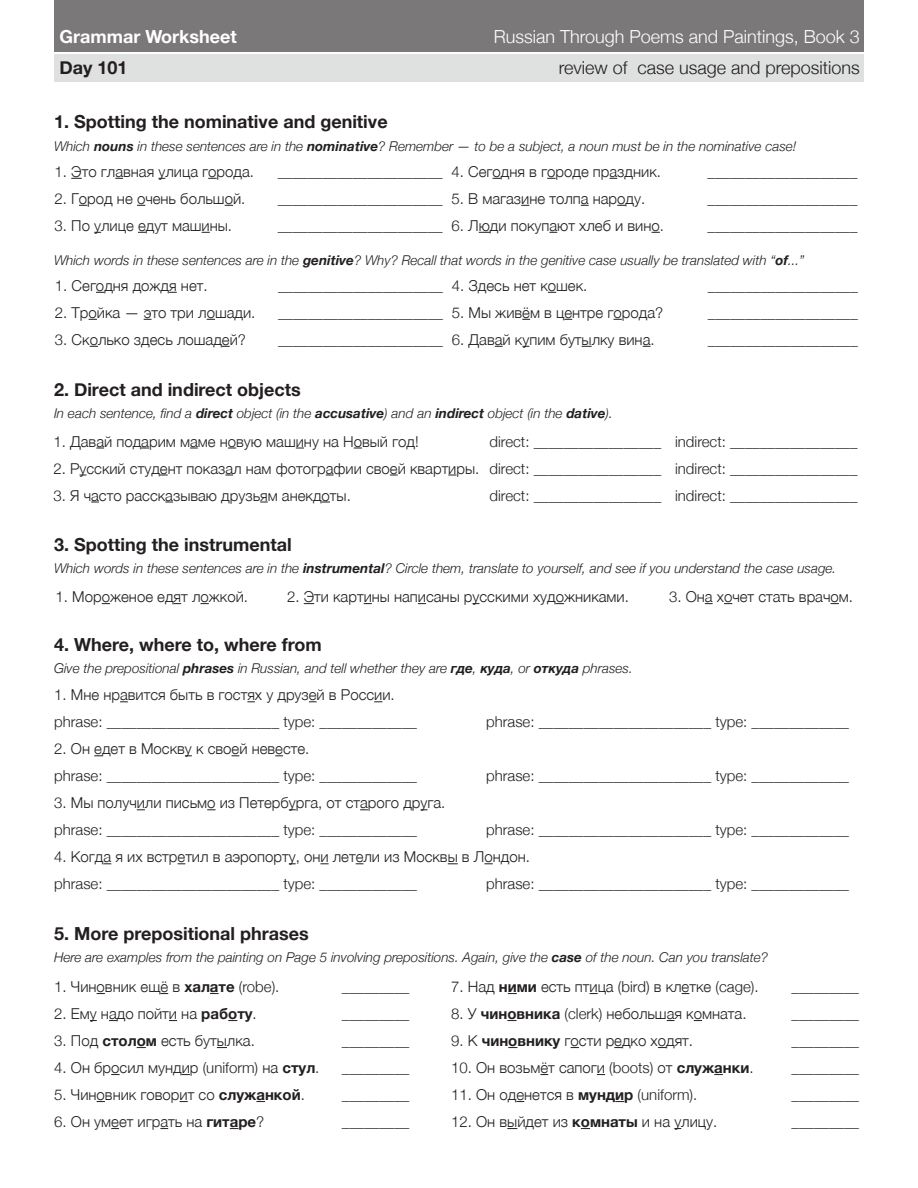
<style>
.page{position:relative;width:918px;height:1188px;background:#fff}
.page>*{position:absolute;margin:0;border:0;box-sizing:border-box;transform-origin:0 0}
.t1{font:700 18px "Helvetica Neue";color:#231f20}
.t2{font:300 18px "Helvetica Neue";color:#fff}
.t3{font:300 18px "Helvetica Neue";color:#231f20}
.t4{font:700 18px "Helvetica Neue";color:#fff}
.t5{font:300 15px "Helvetica Neue";color:#231f20}
.t6{font:italic 300 13.5px "Helvetica Neue";color:#231f20}
.s1{font-weight:700}
</style>
<div class="page">
<div style="left:54px;top:0;width:810px;height:52px;background:#7b7879"></div>
<div style="left:54px;top:54px;width:810px;height:27px;background:#dfe0e0"></div>
<p class="t4" style="left:59px;top:23px;width:179px">Grammar Worksheet</p>
<p class="t2" style="left:494px;top:22px;width:368px">Russian Through Poems and Paintings, Book 3</p>
<p class="t1" style="left:59px;top:54px;width:70px">Day 101</p>
<p class="t3" style="left:559px;top:53px;width:303px">review of case usage and prepositions</p>
<p class="t1" style="left:54px;top:108px;width:335px">1. Spotting the nominative and genitive</p>
<p class="t6" style="left:54px;top:135px;width:744px">Which <span class="s1">nouns</span> in these sentences are in the <span class="s1">nominative</span>? Remember — to be a subject, a noun must be in the nominative case!</p>
<p class="t5" style="left:55px;top:159px;width:201px">1. Это главная улица города.</p>
<p class="t5" style="left:55px;top:186px;width:192px">2. Город не очень большой.</p>
<p class="t5" style="left:55px;top:213px;width:179px">3. По улице едyт машины.</p>
<p class="t5" style="left:278px;top:159px;width:167px">______________________</p>
<p class="t5" style="left:278px;top:186px;width:167px">______________________</p>
<p class="t5" style="left:278px;top:213px;width:167px">______________________</p>
<p class="t5" style="left:452px;top:159px;width:211px">4. Сегодня в городе праздник.</p>
<p class="t5" style="left:452px;top:186px;width:195px">5. В магазине толпа народу.</p>
<p class="t5" style="left:452px;top:213px;width:214px">6. Люди покупают хлеб и вино.</p>
<p class="t5" style="left:708px;top:159px;width:151px">____________________</p>
<p class="t5" style="left:708px;top:186px;width:151px">____________________</p>
<p class="t5" style="left:708px;top:213px;width:151px">____________________</p>
<p class="t6" style="left:54px;top:250px;width:752px">Which words in these sentences are in the <span class="s1">genitive</span>? Why? Recall that words in the genitive case usually be translated with “<span class="s1">of</span>...”</p>
<p class="t5" style="left:55px;top:273px;width:154px">1. Сегодня дождя нет.</p>
<p class="t5" style="left:55px;top:300px;width:202px">2. Тройка — это три лошади.</p>
<p class="t5" style="left:55px;top:327px;width:192px">3. Сколько здесь лошадей?</p>
<p class="t5" style="left:278px;top:273px;width:167px">______________________</p>
<p class="t5" style="left:278px;top:300px;width:167px">______________________</p>
<p class="t5" style="left:278px;top:327px;width:167px">______________________</p>
<p class="t5" style="left:452px;top:273px;width:137px">4. Здесь нет кошек.</p>
<p class="t5" style="left:452px;top:300px;width:213px">5. Мы живём в центре города?</p>
<p class="t5" style="left:452px;top:327px;width:204px">6. Давай купим бутылку вина.</p>
<p class="t5" style="left:708px;top:273px;width:151px">____________________</p>
<p class="t5" style="left:708px;top:300px;width:151px">____________________</p>
<p class="t5" style="left:708px;top:327px;width:151px">____________________</p>
<p class="t1" style="left:54px;top:375px;width:248px">2. Direct and indirect objects</p>
<p class="t6" style="left:54px;top:402px;width:560px">In each sentence, find a <span class="s1">direct</span> object (in the <span class="s1">accusative</span>) and an <span class="s1">indirect</span> object (in the <span class="s1">dative</span>).</p>
<p class="t5" style="left:53px;top:429px;width:367px">1. Давай подарим маме новую машину на Новый год!</p>
<p class="t5" style="left:53px;top:456px;width:427px">2. Русский студент показал нам фотографии своей квартиры.</p>
<p class="t5" style="left:53px;top:483px;width:299px">3. Я часто рассказываю друзьям анекдоты.</p>
<p class="t5" style="left:490px;top:429px;width:173px">direct: _________________</p>
<p class="t5" style="left:490px;top:456px;width:173px">direct: _________________</p>
<p class="t5" style="left:490px;top:483px;width:173px">direct: _________________</p>
<p class="t1" style="left:54px;top:531px;width:239px">3. Spotting the instrumental</p>
<p class="t5" style="left:675px;top:429px;width:184px">indirect: _________________</p>
<p class="t5" style="left:675px;top:456px;width:184px">indirect: _________________</p>
<p class="t5" style="left:675px;top:483px;width:184px">indirect: _________________</p>
<p class="t6" style="left:54px;top:558px;width:784px">Which words in these sentences are in the <span class="s1">instrumental</span>? Circle them, translate to yourself, and see if you understand the case usage.</p>
<p class="t5" style="left:56px;top:585px;width:194px">1. Мороженое едят ложкой.</p>
<p class="t5" style="left:287px;top:585px;width:343px">2. Эти картины написаны русскими художниками.</p>
<p class="t5" style="left:669px;top:585px;width:186px">3. Она хочет стать врачом.</p>
<p class="t1" style="left:54px;top:630px;width:269px">4. Where, where to, where from</p>
<p class="t6" style="left:54px;top:658px;width:580px">Give the prepositional <span class="s1">phrases</span> in Russian, and tell whether they are <span class="s1">где</span>, <span class="s1">куда</span>, or <span class="s1">откуда</span> phrases.</p>
<p class="t5" style="left:54px;top:683px;width:342px">1. Мне нравится быть в гостях у друзей в России.</p>
<p class="t5" style="left:54px;top:710px;width:364px">phrase: _______________________ type: _____________</p>
<p class="t5" style="left:486px;top:710px;width:364px">phrase: _______________________ type: _____________</p>
<p class="t5" style="left:54px;top:737px;width:257px">2. Он едет в Москву к своей невесте.</p>
<p class="t5" style="left:54px;top:764px;width:364px">phrase: _______________________ type: _____________</p>
<p class="t5" style="left:486px;top:764px;width:364px">phrase: _______________________ type: _____________</p>
<p class="t5" style="left:54px;top:791px;width:393px">3. Мы получили письмо из Петербурга, от старого друга.</p>
<p class="t5" style="left:54px;top:818px;width:364px">phrase: _______________________ type: _____________</p>
<p class="t5" style="left:486px;top:818px;width:364px">phrase: _______________________ type: _____________</p>
<p class="t5" style="left:54px;top:845px;width:477px">4. Когда я их встретил в аэропорту, они летели из Москвы в Лондон.</p>
<p class="t5" style="left:54px;top:872px;width:364px">phrase: _______________________ type: _____________</p>
<p class="t5" style="left:486px;top:872px;width:364px">phrase: _______________________ type: _____________</p>
<p class="t1" style="left:54px;top:919px;width:256px">5. More prepositional phrases</p>
<p class="t6" style="left:54px;top:946px;width:716px">Here are examples from the painting on Page 5 involving prepositions. Again, give the <span class="s1">case</span> of the noun. Can you translate?</p>
<p class="t5" style="left:54px;top:975px;width:227px">1. Чиновник ещё в <span class="s1">халате</span> (robe).</p>
<p class="t5" style="left:54px;top:1002px;width:204px">2. Ему надо пойти на <span class="s1">работу</span>.</p>
<p class="t5" style="left:54px;top:1029px;width:202px">3. Под <span class="s1">столом</span> есть бутылка.</p>
<p class="t5" style="left:54px;top:1056px;width:267px">4. Он бросил мундир (uniform) на <span class="s1">стул</span>.</p>
<p class="t5" style="left:54px;top:1083px;width:252px">5. Чиновник говорит со <span class="s1">служанкой</span>.</p>
<p class="t5" style="left:54px;top:1110px;width:212px">6. Он умеет играть на <span class="s1">гитаре</span>?</p>
<p class="t5" style="left:342px;top:975px;width:69px">_________</p>
<p class="t5" style="left:342px;top:1002px;width:69px">_________</p>
<p class="t5" style="left:342px;top:1029px;width:69px">_________</p>
<p class="t5" style="left:342px;top:1056px;width:69px">_________</p>
<p class="t5" style="left:342px;top:1083px;width:69px">_________</p>
<p class="t5" style="left:342px;top:1110px;width:69px">_________</p>
<p class="t5" style="left:451px;top:975px;width:309px">7. Над <span class="s1">ними</span> есть птица (bird) в клетке (cage).</p>
<p class="t5" style="left:451px;top:1002px;width:297px">8. У <span class="s1">чиновника</span> (clerk) небольшая комната.</p>
<p class="t5" style="left:451px;top:1029px;width:243px">9. К <span class="s1">чиновнику</span> гости редко ходят.</p>
<p class="t5" style="left:451px;top:1056px;width:304px">10. Он возьмёт сапоги (boots) от <span class="s1">служанки</span>.</p>
<p class="t5" style="left:451px;top:1083px;width:248px">11. Он оденется в <span class="s1">мундир</span> (uniform).</p>
<p class="t5" style="left:451px;top:1110px;width:268px">12. Он выйдет из <span class="s1">комнаты</span> и на улицу.</p>
<p class="t5" style="left:792px;top:975px;width:69px">_________</p>
<p class="t5" style="left:792px;top:1002px;width:69px">_________</p>
<p class="t5" style="left:792px;top:1029px;width:69px">_________</p>
<p class="t5" style="left:792px;top:1056px;width:69px">_________</p>
<p class="t5" style="left:792px;top:1083px;width:69px">_________</p>
<p class="t5" style="left:792px;top:1110px;width:69px">_________</p>
</div>
